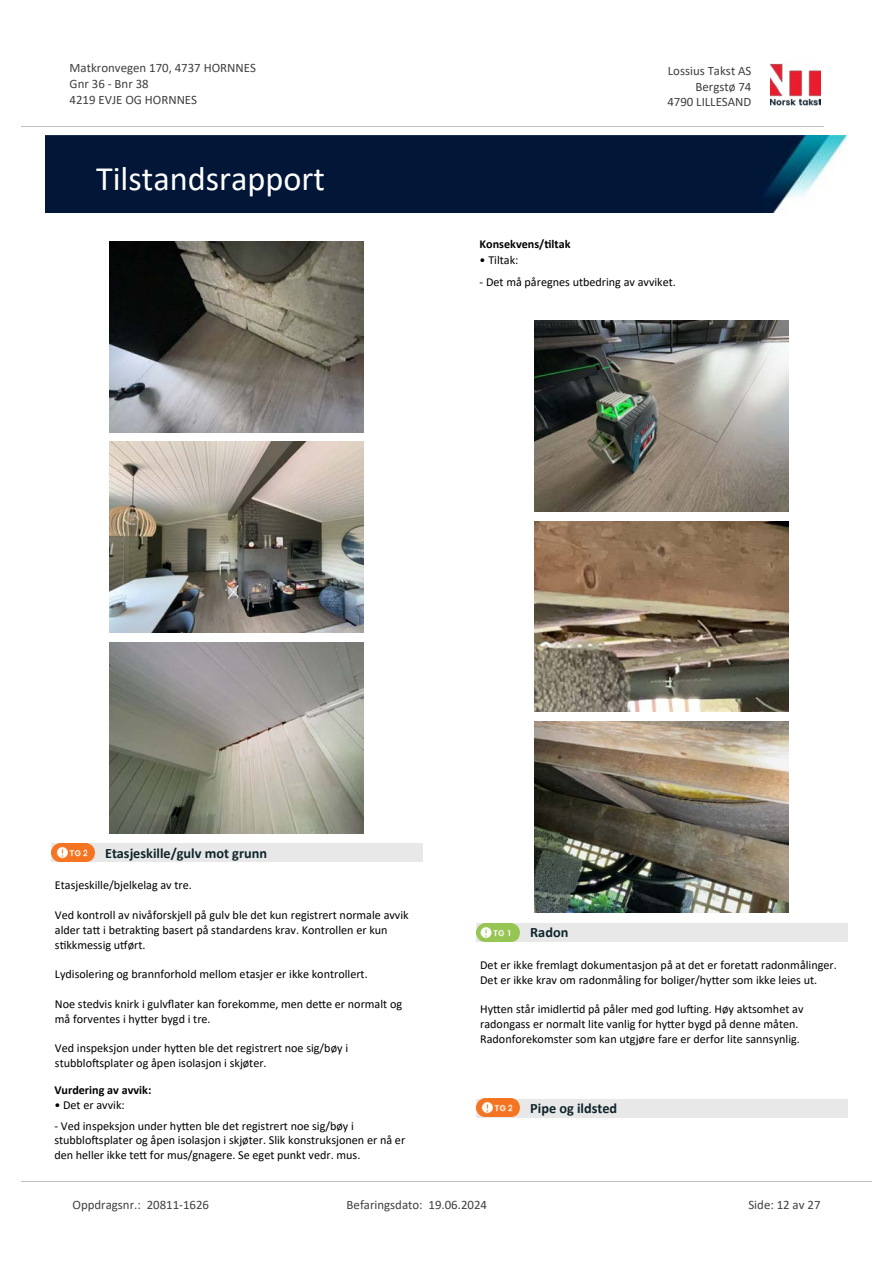
<style>
.page{position:relative;width:893px;height:1263px;background:#fff}
.page>*{position:absolute;margin:0;border:0;box-sizing:border-box;transform-origin:0 0}
.t1{font:34.35px "Calibri";color:#fff}
.t2{font:700 14.25px "Calibri";color:#0f252c}
.t3{font:12.9px/15.8px "Calibri";color:#404040}
.t4{font:12.15px/14.9px "Calibri";color:#000}
.t5{font:700 12.15px "Calibri";color:#000}
</style>
<div class="page">
<img style="left:109px;top:241px;width:254px;height:191px">
<img style="left:109px;top:442px;width:254px;height:191px">
<img style="left:109px;top:642px;width:254px;height:191px">
<div style="left:51px;top:843px;width:372px;height:19px;background:#e8e8e8"></div>
<svg style="left:56px;top:843px;width:39px;height:14px"></svg>
<img style="left:51px;top:844px;width:43px;height:18px">
<img style="left:534px;top:321px;width:254px;height:190px">
<img style="left:534px;top:521px;width:254px;height:191px">
<img style="left:534px;top:721px;width:254px;height:191px">
<div style="left:477px;top:923px;width:371px;height:18px;background:#e8e8e8"></div>
<img style="left:477px;top:923px;width:42px;height:18px">
<div style="left:477px;top:1099px;width:371px;height:18px;background:#e8e8e8"></div>
<img style="left:477px;top:1099px;width:42px;height:18px">
<img style="left:770px;top:63px;width:51px;height:43px">
<hr style="left:21px;top:127px;width:802px;height:1px;background:#c0c0c0">
<img style="left:46px;top:135px;width:800px;height:78px">
<hr style="left:21px;top:1181px;width:851px;height:1px;background:#c0c0c0">
<p class="t3" style="left:70px;top:60px;width:188px">Matkronvegen 170, 4737 HORNNES<br>Gnr 36 - Bnr 38<br>4219 EVJE OG HORNNES</p>
<p class="t3" style="left:668px;top:63px;width:85px">Lossius Takst AS</p>
<p class="t3" style="left:695px;top:78px;width:57px">Bergstø 74</p>
<p class="t3" style="left:667px;top:94px;width:86px">4790 LILLESAND</p>
<h1 class="t1" style="left:96px;top:155px;width:230px">Tilstandsrapport</h1>
<p class="t5" style="left:480px;top:235px;width:92px">Konsekvens/琀椀ltak</p>
<p class="t4" style="left:480px;top:252px;width:40px">• Tiltak:</p>
<p class="t4" style="left:480px;top:275px;width:198px">- Det må påregnes utbedring av avviket.</p>
<p class="t2" style="left:105px;top:843px;width:163px">Etasjeskille/gulv mot grunn</p>
<p class="t4" style="left:55px;top:877px;width:138px">Etasjeskille/bjelkelag av tre.</p>
<p class="t4" style="left:55px;top:907px;width:355px">Ved kontroll av nivåforskjell på gulv ble det kun registrert normale avvik alder ta琀琀 i betrak琀椀ng basert på standardens krav. Kontrollen er kun<br>s琀椀kkmessig u琀昀ørt.</p>
<p class="t4" style="left:55px;top:966px;width:314px">Lydisolering og brannforhold mellom etasjer er ikke kontrollert.</p>
<p class="t4" style="left:55px;top:996px;width:349px">Noe stedvis knirk i gulv昀氀ater kan forekomme, men de琀琀e er normalt og må forventes i hy琀琀er bygd i tre.</p>
<p class="t4" style="left:55px;top:1040px;width:295px">Ved inspeksjon under hy琀琀en ble det registrert noe sig/bøy i stubblo昀琀splater og åpen isolasjon i skjøter.</p>
<p class="t5" style="left:54px;top:1081px;width:98px">Vurdering av avvik:</p>
<p class="t4" style="left:54px;top:1098px;width:72px">• Det er avvik:</p>
<p class="t4" style="left:54px;top:1118px;width:352px">- Ved inspeksjon under hy琀琀en ble det registrert noe sig/bøy i<br>stubblo昀琀splater og åpen isolasjon i skjøter. Slik konstruksjonen er nå er den heller ikke te琀琀 for mus/gnagere. Se eget punkt vedr. mus.</p>
<p class="t2" style="left:530px;top:922px;width:40px">Radon</p>
<p class="t4" style="left:480px;top:957px;width:358px">Det er ikke fremlagt dokumentasjon på at det er foreta琀琀 radonmålinger.<br>Det er ikke krav om radonmåling for boliger/hy琀琀er som ikke leies ut.</p>
<p class="t4" style="left:480px;top:1001px;width:325px">Hy琀琀en står imidler琀椀d på påler med god lu昀琀ing. Høy aktsomhet av radongass er normalt lite vanlig for hy琀琀er bygd på denne måten.<br>Radonforekomster som kan utgjøre fare er derfor lite sannsynlig.</p>
<p class="t2" style="left:530px;top:1098px;width:88px">Pipe og ildsted</p>
<p class="t3" style="left:72px;top:1197px;width:138px">Oppdragsnr.: 20811-1626</p>
<p class="t3" style="left:347px;top:1197px;width:142px">Befaringsdato: 19.06.2024</p>
<p class="t3" style="left:748px;top:1197px;width:74px">Side: 12 av 27</p>
</div>
